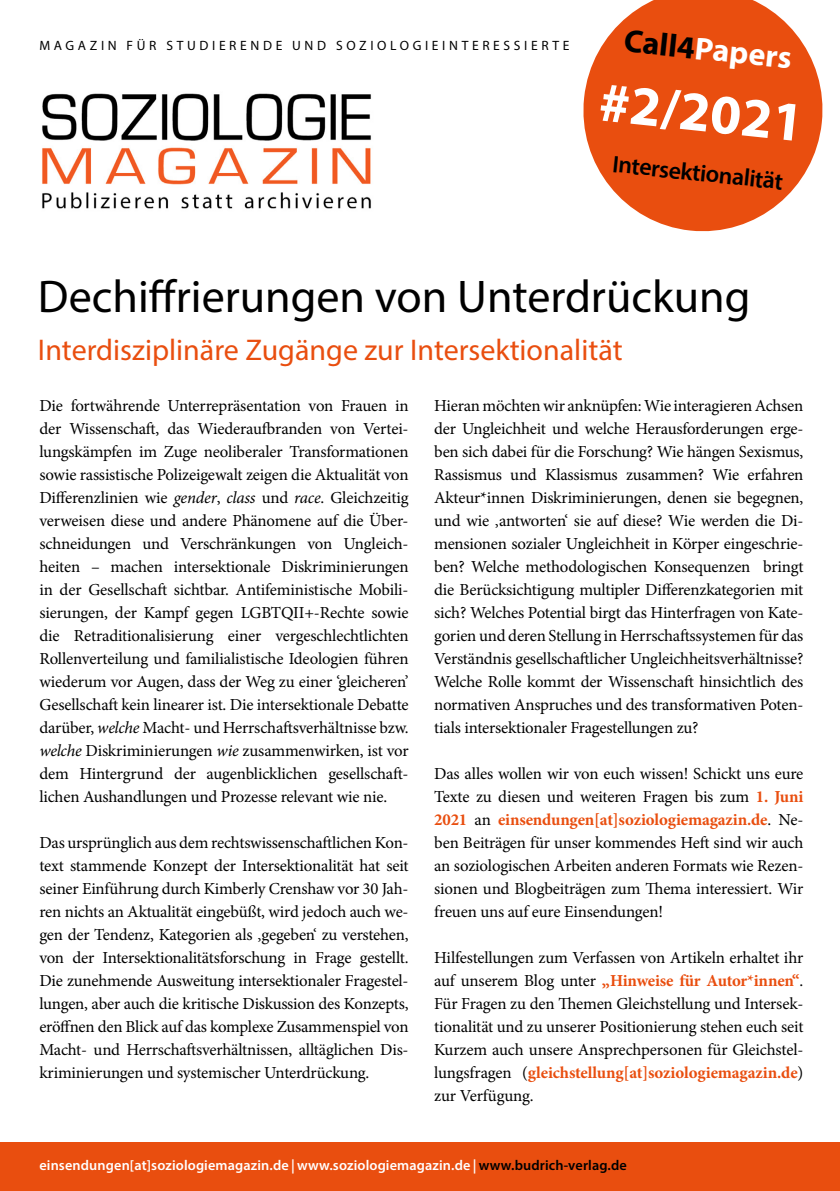
<style>
.page{position:relative;width:840px;height:1191px;background:#fff}
.page>*{position:absolute;margin:0;border:0;box-sizing:border-box;transform-origin:0 0}
.t1{font:700 56px "Myriad Pro";color:#fff}
.t2{font:46px "Myriad Pro";color:#000}
.t3{font:700 32px "Myriad Pro";color:#fff}
.t4{font:30px "Myriad Pro";color:#e94e0f}
.t5{font:600 24px "Myriad Pro";color:#000}
.t6{font:16.8px/23px "Minion Pro";letter-spacing:-.01em;color:#000;text-align:justify}
.t7{font:600 14.2px "Myriad Pro";letter-spacing:.01em;color:#fff}
.t8{font:13.6px "Myriad Pro";letter-spacing:.27em;color:#000}
.s1{color:#000}
.s2{font-style:italic}
.s3{font-weight:700;color:#e94e0f}
</style>
<div class="page">
<div style="left:0;top:1142px;width:839px;height:49px;background:#e94e0f"></div>
<svg style="left:583px;top:0;width:240px;height:232px;fill:#e94e0f"></svg>
<img style="left:42px;top:93px;width:329px;height:116px">
<p class="t8" style="left:39px;top:37px;width:531px">MAGAZIN FÜR STUDIERENDE UND SOZIOLOGIEINTERESSIERTE</p>
<h3 class="t3" style="left:626px;top:20px;width:170px;rotate:6deg"><span class="s1">Call4</span>Papers</h3>
<h1 class="t1" style="left:603px;top:65px;width:206px;rotate:6deg">#2/2021</h1>
<h3 class="t5" style="left:614px;top:148px;width:172px;rotate:6deg">Intersektionalität</h3>
<h2 class="t2" style="left:38px;top:269px;width:713px">Dechiffrierungen von Unterdrückung</h2>
<h3 class="t4" style="left:38px;top:332px;width:586px">Interdisziplinäre Zugänge zur Intersektionalität</h3>
<p class="t6" style="left:39px;top:394px;width:370px">Die fortwährende Unterrepräsentation von Frauen in der Wissenschaft, das Wiederaufbranden von Vertei&shy;lungskämpfen im Zuge neoliberaler Transformationen sowie rassistische Polizeigewalt zeigen die Aktualität von Differenzlinien wie <span class="s2">gender</span>, <span class="s2">class</span> und <span class="s2">race</span>. Gleichzeitig verweisen diese und andere Phänomene auf die Über&shy;schneidungen und Verschränkungen von Ungleich&shy;heiten – machen intersektionale Diskriminierungen in der Gesellschaft sichtbar. Antifeministische Mobili&shy;sierungen, der Kampf gegen LGBTQII+-Rechte sowie die Retraditionalisierung einer vergeschlechtlichten Rollenverteilung und familialistische Ideologien führen wiederum vor Augen, dass der Weg zu einer ‘gleicheren’ Gesellschaft kein linearer ist. Die intersektionale Debatte darüber, <span class="s2">welche</span> Macht- und Herrschaftsverhältnisse bzw. <span class="s2">welche</span> Diskriminierungen <span class="s2">wie</span> zusammenwirken, ist vor dem Hintergrund der augenblicklichen gesellschaft&shy;lichen Aushandlungen und Prozesse relevant wie nie.</p>
<p class="t6" style="left:39px;top:831px;width:370px">Das ursprünglich aus dem rechtswissenschaftlichen Kon&shy;text stammende Konzept der Intersektionalität hat seit seiner Einführung durch Kimberly Crenshaw vor 30 Jah&shy;ren nichts an Aktualität eingebüßt, wird jedoch auch we&shy;gen der Tendenz, Kategorien als ‚gegeben‘ zu verstehen, von der Intersektionalitätsforschung in Frage gestellt.<br>Die zunehmende Ausweitung intersektionaler Fragestel&shy;lungen, aber auch die kritische Diskussion des Konzepts, eröffnen den Blick auf das komplexe Zusammenspiel von Macht- und Herrschaftsverhältnissen, alltäglichen Dis&shy;kriminierungen und systemischer Unterdrückung.</p>
<p class="t6" style="left:434px;top:394px;width:370px">Hieran möchten wir anknüpfen: Wie interagieren Achsen der Ungleichheit und welche Herausforderungen erge&shy;ben sich dabei für die Forschung? Wie hängen Sexismus, Rassismus und Klassismus zusammen? Wie erfahren Akteur*innen Diskriminierungen, denen sie begegnen, und wie ‚antworten‘ sie auf diese? Wie werden die Di&shy;mensionen sozialer Ungleichheit in Körper eingeschrie&shy;ben? Welche methodologischen Konsequenzen bringt die Berücksichtigung multipler Differenzkategorien mit sich? Welches Potential birgt das Hinterfragen von Kate&shy;gorien und deren Stellung in Herrschaftssystemen für das Verständnis gesellschaftlicher Ungleichheitsverhältnisse?<br>Welche Rolle kommt der Wissenschaft hinsichtlich des normativen Anspruches und des transformativen Poten&shy;tials intersektionaler Fragestellungen zu?</p>
<p class="t6" style="left:434px;top:762px;width:370px">Das alles wollen wir von euch wissen! Schickt uns eure Texte zu diesen und weiteren Fragen bis zum <span class="s3">1. Juni 2021</span> an <span class="s3">einsendungen[at]soziologiemagazin.de</span>. Ne&shy;ben Beiträgen für unser kommendes Heft sind wir auch an soziologischen Arbeiten anderen Formats wie Rezen&shy;sionen und Blogbeiträgen zum Thema interessiert. Wir freuen uns auf eure Einsendungen!</p>
<p class="t6" style="left:434px;top:946px;width:370px">Hilfestellungen zum Verfassen von Artikeln erhaltet ihr auf unserem Blog unter <span class="s3">„Hinweise für Autor*innen“</span>.<br>Für Fragen zu den Themen Gleichstellung und Intersek&shy;tionalität und zu unserer Positionierung stehen euch seit Kurzem auch unsere Ansprechpersonen für Gleichstel&shy;lungsfragen (<span class="s3">gleichstellung[at]soziologiemagazin.de</span>) zur Verfügung.</p>
<p class="t7" style="left:39px;top:1155px;width:588px">einsendungen[at]soziologiemagazin.de | www.soziologiemagazin.de | <span class="s1">www.budrich-verlag.de</span></p>
</div>
